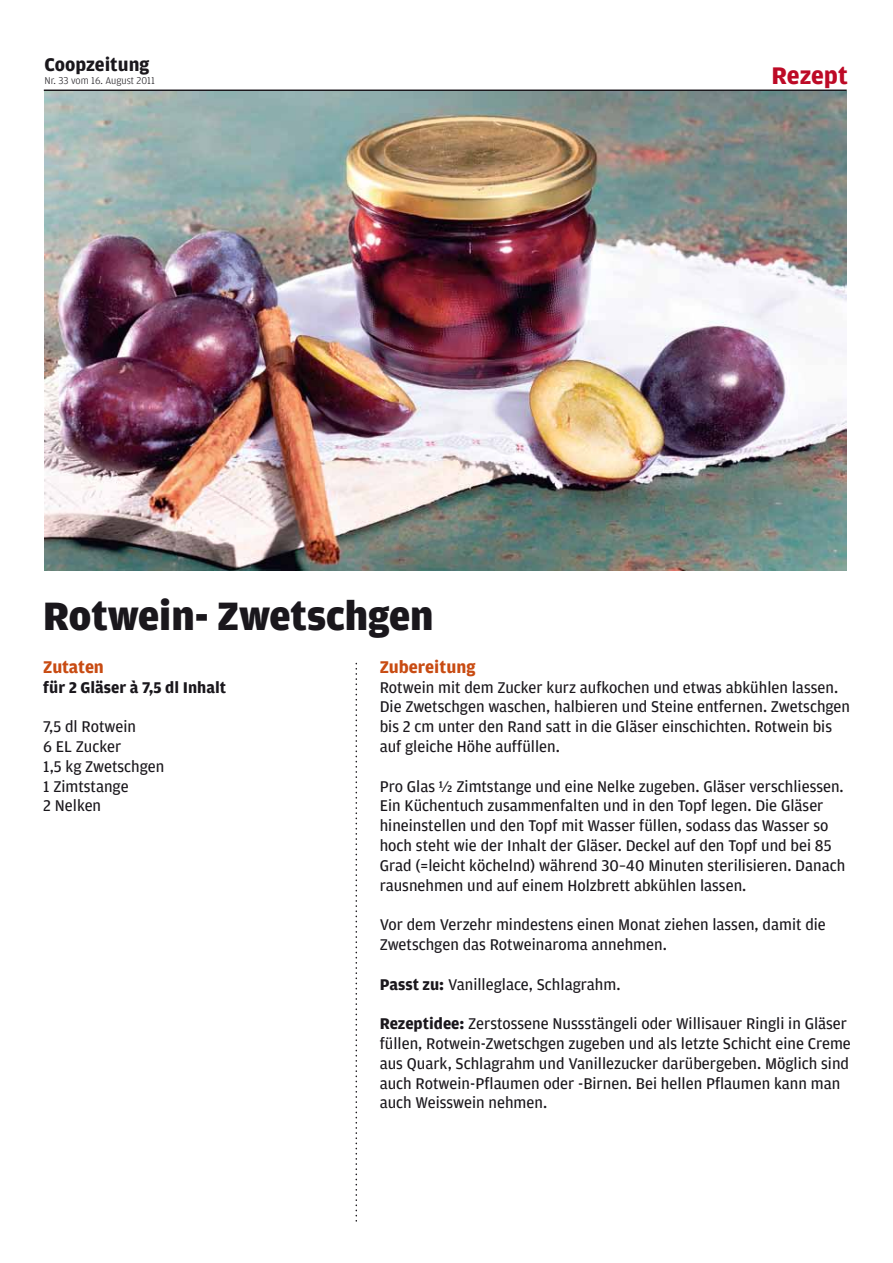
<style>
.page{position:relative;width:893px;height:1263px;background:#fff}
.page>*{position:absolute;margin:0;border:0;box-sizing:border-box;transform-origin:0 0}
.t1{font:900 42px "Amplitude";color:#1a171c}
.t2{font:700 25.5px "Amplitude";color:#bd0a26}
.t3{font:700 19.5px "Amplitude";color:#1a171c}
.t4{font:700 18px "Amplitude";color:#c84b12}
.t5{font:16.5px/19.8px "Amplitude";color:#1a171c}
.t6{font:700 16.5px "Amplitude";color:#1a171c}
.t7{font:300 10.5px "Amplitude";color:#1a171c}
.s1{font-weight:700}
</style>
<div class="page">
<hr style="left:44px;top:90px;width:803px;height:1px;background:#1a171c">
<svg style="left:356px;top:663px;width:1px;height:558px"></svg>
<img style="left:44px;top:92px;width:802px;height:479px">
<p class="t3" style="left:44px;top:54px;width:106px">Coopzeitung</p>
<p class="t7" style="left:44px;top:74px;width:112px">Nr. 33 vom 16. August 2011</p>
<h2 class="t2" style="left:771px;top:61px;width:78px">Rezept</h2>
<h1 class="t1" style="left:43px;top:593px;width:392px">Rotwein- Zwetschgen</h1>
<p class="t4" style="left:43px;top:657px;width:62px">Zutaten</p>
<p class="t6" style="left:43px;top:678px;width:184px">für 2 Gläser à 7,5 dl Inhalt</p>
<p class="t5" style="left:43px;top:717px;width:123px">7,5 dl Rotwein<br>6 EL Zucker<br>1,5 kg Zwetschgen<br>1 Zimtstange<br>2 Nelken</p>
<p class="t4" style="left:380px;top:657px;width:97px">Zubereitung</p>
<p class="t5" style="left:380px;top:677px;width:472px">Rotwein mit dem Zucker kurz aufkochen und etwas abkühlen lassen.<br>Die Zwetschgen waschen, halbieren und Steine entfernen. Zwetschgen bis 2 cm unter den Rand satt in die Gläser einschichten. Rotwein bis auf gleiche Höhe auffüllen.</p>
<p class="t5" style="left:380px;top:776px;width:467px">Pro Glas ½ Zimtstange und eine Nelke zugeben. Gläser verschliessen.<br>Ein Küchentuch zusammenfalten und in den Topf legen. Die Gläser hineinstellen und den Topf mit Wasser füllen, sodass das Wasser so hoch steht wie der Inhalt der Gläser. Deckel auf den Topf und bei 85<br>Grad (=leicht köchelnd) während 30–40 Minuten sterilisieren. Danach rausnehmen und auf einem Holzbrett abkühlen lassen.</p>
<p class="t5" style="left:380px;top:915px;width:448px">Vor dem Verzehr mindestens einen Monat ziehen lassen, damit die<br>Zwetschgen das Rotweinaroma annehmen.</p>
<p class="t5" style="left:380px;top:974px;width:242px"><span class="s1">Passt zu:</span> Vanilleglace, Schlagrahm.</p>
<p class="t5" style="left:380px;top:1014px;width:473px"><span class="s1">Rezeptidee:</span> Zerstossene Nussstängeli oder Willisauer Ringli in Gläser füllen, Rotwein-Zwetschgen zugeben und als letzte Schicht eine Creme aus Quark, Schlagrahm und Vanillezucker darübergeben. Möglich sind auch Rotwein-Pflaumen oder -Birnen. Bei hellen Pflaumen kann man auch Weisswein nehmen.</p>
</div>
